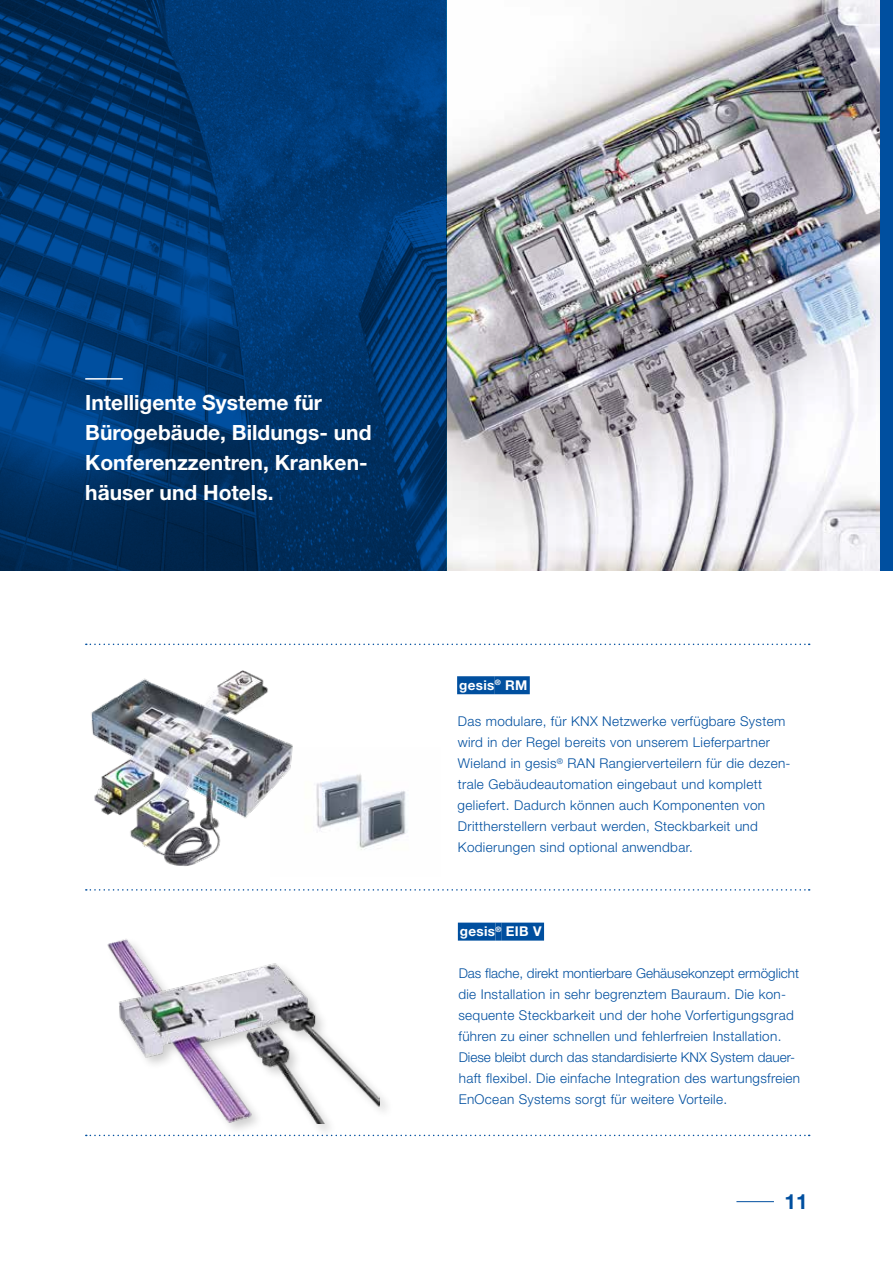
<style>
.page{position:relative;width:893px;height:1263px;background:#fff}
.page>*{position:absolute;margin:0;border:0;box-sizing:border-box;transform-origin:0 0}
.t1{font:700 21px/30px "Helvetica Neue LT Std";color:#fff}
.t2{font:700 21px "Helvetica Neue LT Std";color:#004f9f}
.t3{font:300 13.5px/21px "Helvetica Neue LT Std";letter-spacing:.025em;color:#004f9f}
.t4{font:700 13.5px "Helvetica Neue LT Std";letter-spacing:.025em;color:#fff}
</style>
<div class="page">
<svg style="left:0;top:0;width:446px;height:571px;background:#003770"></svg>
<div style="left:880px;top:0;width:13px;height:571px;background:#004f9f"></div>
<img style="left:446px;top:0;width:434px;height:571px">
<div style="left:106px;top:937px;width:288px;height:201px;background:#000;opacity:.2"></div>
<img style="left:106px;top:937px;width:273px;height:187px">
<svg style="left:86px;top:644px;width:724px;height:1px"></svg>
<svg style="left:86px;top:889px;width:724px;height:2px"></svg>
<svg style="left:86px;top:1135px;width:724px;height:1px"></svg>
<img style="left:335px;top:774px;width:73px;height:76px">
<img style="left:91px;top:670px;width:244px;height:196px">
<div style="left:457px;top:676px;width:38px;height:18px;background:#004f9f"></div>
<div style="left:495px;top:676px;width:6px;height:18px;background:#004f9f"></div>
<div style="left:501px;top:676px;width:29px;height:18px;background:#004f9f"></div>
<div style="left:458px;top:923px;width:38px;height:18px;background:#004f9f"></div>
<div style="left:496px;top:923px;width:6px;height:18px;background:#004f9f"></div>
<div style="left:502px;top:923px;width:42px;height:18px;background:#004f9f"></div>
<hr style="left:736px;top:1201px;width:38px;height:1px;background:#004f9f">
<hr style="left:85px;top:378px;width:38px;height:2px;background:#fff">
<h1 class="t1" style="left:85px;top:387px;width:288px">Intelligente Systeme für<br>Bürogebäude, Bildungs- und<br>Konferenzzentren, Kranken&shy;häuser und Hotels.</h1>
<p class="t4" style="left:459px;top:677px;width:70px">gesis<sup>®</sup> RM</p>
<p class="t3" style="left:458px;top:710px;width:334px">Das modulare, für KNX Netzwerke verfügbare System wird in der Regel bereits von unserem Lieferpartner Wieland in gesis<sup>®</sup> RAN Rangierverteilern für die dezen&shy;trale Gebäudeautomation eingebaut und komplett geliefert. Dadurch können auch Komponenten von Drittherstellern verbaut werden, Steckbarkeit und Kodierungen sind optional anwendbar.</p>
<p class="t4" style="left:460px;top:923px;width:83px">gesis<sup>®</sup> EIB V</p>
<p class="t3" style="left:458px;top:962px;width:343px">Das flache, direkt montierbare Gehäusekonzept ermöglicht die Installation in sehr begrenztem Bauraum. Die kon&shy;sequente Steckbarkeit und der hohe Vorfertigungsgrad führen zu einer schnellen und fehlerfreien Installation.<br>Diese bleibt durch das standardisierte KNX System dauer&shy;haft flexibel. Die einfache Integration des wartungsfreien EnOcean Systems sorgt für weitere Vorteile.</p>
<h1 class="t2" style="left:785px;top:1189px;width:25px">11</h1>
</div>
